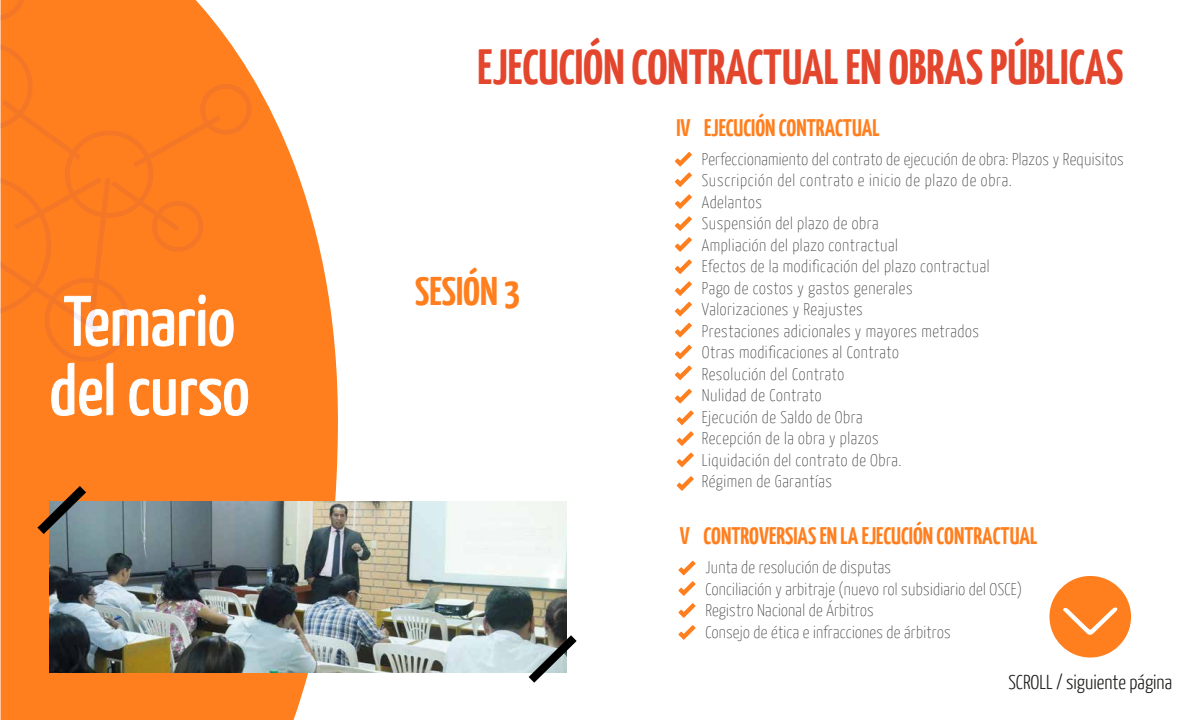
<style>
.page{position:relative;width:1200px;height:720px;background:#fff}
.page>*{position:absolute;margin:0;border:0;box-sizing:border-box;transform-origin:0 0}
.t1{font:70px/69.4px "Yanone Kaffeesatz";color:#fff;scale:1.04 1}
.t2{font:700 49.4px "Yanone Kaffeesatz";color:#e3462d}
.t3{font:700 40px "Yanone Kaffeesatz";color:#ff7f1f;scale:1.04 1}
.t4{font:700 24px "Yanone Kaffeesatz";color:#ff7f1f}
.t5{font:300 20.2px "Yanone Kaffeesatz";color:#1d1d1b}
.t6{font:100 17px/21.5px "Yanone Kaffeesatz";letter-spacing:.035em;color:#3c3c3b}
.t7{font:100 17px/21.5px "Yanone Kaffeesatz";letter-spacing:.015em;color:#3c3c3b}
</style>
<div class="page">
<svg style="left:1px;top:0;width:340px;height:720px;fill:#ff7f1f"></svg>
<img style="left:49px;top:502px;width:518px;height:170px">
<svg style="left:28px;top:476px;width:68px;height:68px"></svg>
<svg style="left:520px;top:627px;width:57px;height:56px"></svg>
<svg style="left:0;top:0;width:28px;height:25px"></svg>
<svg style="left:0;top:37px;width:252px;height:379px"></svg>
<div style="left:1049px;top:576px;width:82px;height:82px;background:#ff7f1f;border-radius:50%"></div>
<svg style="left:1063px;top:607px;width:55px;height:28px"></svg>
<svg style="left:675px;top:152px;width:17px;height:35px"></svg>
<svg style="left:675px;top:194px;width:17px;height:15px"></svg>
<svg style="left:675px;top:216px;width:17px;height:15px"></svg>
<svg style="left:675px;top:237px;width:17px;height:15px"></svg>
<svg style="left:675px;top:259px;width:17px;height:15px"></svg>
<svg style="left:675px;top:281px;width:17px;height:15px"></svg>
<svg style="left:675px;top:302px;width:17px;height:14px"></svg>
<svg style="left:675px;top:323px;width:17px;height:14px"></svg>
<svg style="left:675px;top:345px;width:17px;height:14px"></svg>
<svg style="left:675px;top:365px;width:17px;height:15px"></svg>
<svg style="left:675px;top:389px;width:17px;height:14px"></svg>
<svg style="left:677px;top:410px;width:17px;height:15px"></svg>
<svg style="left:677px;top:431px;width:17px;height:15px"></svg>
<svg style="left:677px;top:453px;width:17px;height:14px"></svg>
<svg style="left:677px;top:476px;width:17px;height:15px"></svg>
<svg style="left:678px;top:561px;width:18px;height:14px"></svg>
<svg style="left:678px;top:581px;width:18px;height:15px"></svg>
<svg style="left:678px;top:603px;width:18px;height:15px"></svg>
<svg style="left:678px;top:625px;width:18px;height:15px"></svg>
<h1 class="t1" style="left:49px;top:284px;width:194px">Temario del curso</h1>
<h2 class="t2" style="left:478px;top:37px;width:647px">EJECUCIÓN CONTRACTUAL EN OBRAS PÚBLICAS</h2>
<h3 class="t3" style="left:415px;top:267px;width:103px">SESIÓN 3</h3>
<h3 class="t4" style="left:676px;top:113px;width:205px">IV EJECUCIÓN CONTRACTUAL</h3>
<p class="t6" style="left:702px;top:147px;width:424px">Perfeccionamiento del contrato de ejecución de obra: Plazos y Requisitos Suscripción del contrato e inicio de plazo de obra.<br>Adelantos<br>Suspensión del plazo de obra<br>Ampliación del plazo contractual<br>Efectos de la modificación del plazo contractual<br>Pago de costos y gastos generales<br>Valorizaciones y Reajustes<br>Prestaciones adicionales y mayores metrados<br>Otras modificaciones al Contrato<br>Resolución del Contrato<br>Nulidad de Contrato<br>Ejecución de Saldo de Obra<br>Recepción de la obra y plazos<br>Liquidación del contrato de Obra.<br>Régimen de Garantías</p>
<h3 class="t4" style="left:680px;top:521px;width:359px">V CONTROVERSIAS EN LA EJECUCIÓN CONTRACTUAL</h3>
<p class="t7" style="left:705px;top:556px;width:318px">Junta de resolución de disputas<br>Conciliación y arbitraje (nuevo rol subsidiario del OSCE)<br>Registro Nacional de Árbitros<br>Consejo de ética e infracciones de árbitros</p>
<p class="t5" style="left:1008px;top:670px;width:165px">SCROLL / siguiente página</p>
</div>
